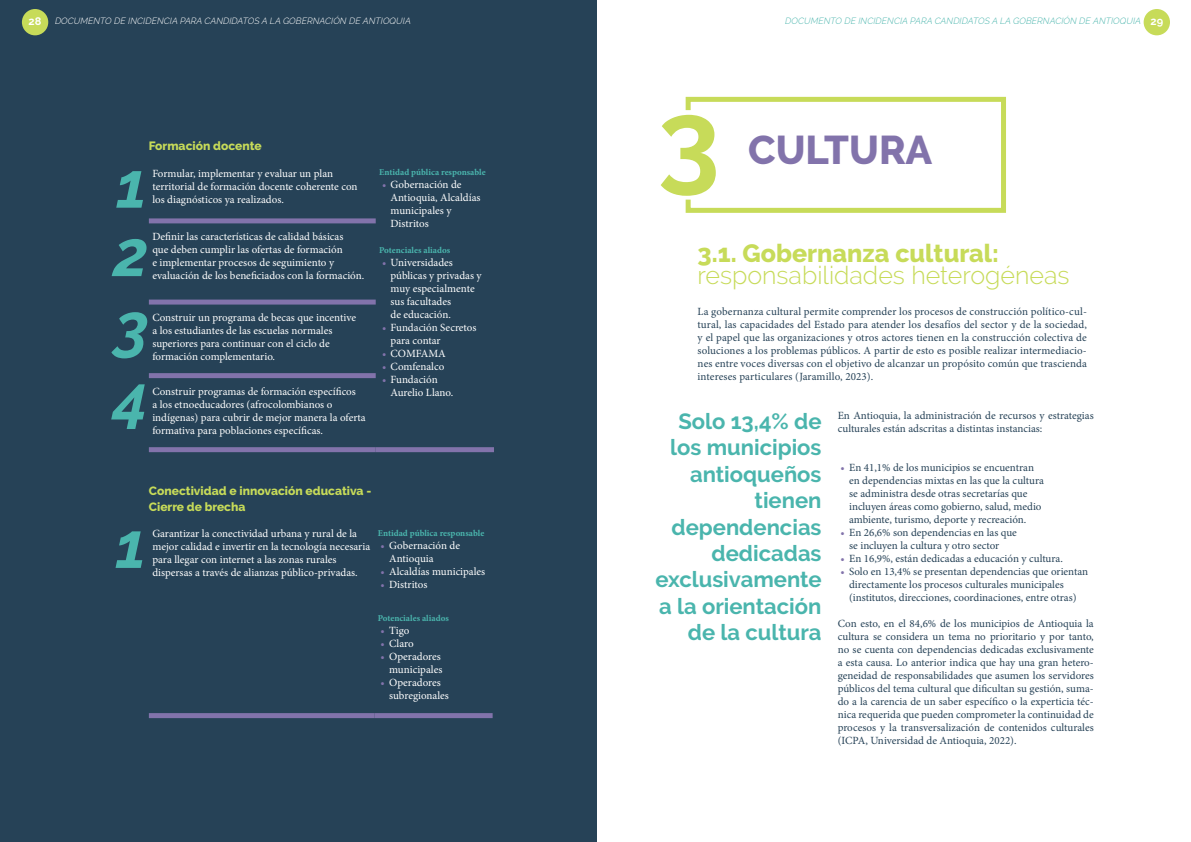
<style>
.page{position:relative;width:1191px;height:842px;background:#fff}
.page>*{position:absolute;margin:0;border:0;box-sizing:border-box;transform-origin:0 0}
.t1{font:700 112px "Raleway";color:#c7db59}
.t2{font:italic 700 64px/72.4px "Raleway";color:#4ab5ad;text-align:justify}
.t3{font:800 40px "Raleway";color:#8273ab}
.t4{font:300 25px "Raleway";color:#c7db59}
.t5{font:800 25px "Raleway";color:#c7db59}
.t6{font:700 22px/26.4px "Raleway";color:#4ab5ad;text-align:right}
.t7{font:800 12px "Raleway";color:#c7db59}
.t8{font:11px/13px "Minion Pro";color:#264257}
.t9{font:11px/13px "Minion Pro";color:#fff}
.t10{font:700 9px "Minion Pro";color:#4ab5ad}
.t11{font:italic 300 9px "Raleway";letter-spacing:.01em;color:#4ab5ad}
.t12{font:italic 300 9px "Raleway";letter-spacing:.01em;color:#fff}
.s1{font-weight:700;font-style:normal;font-size:11px}
.s2{color:#8273ab}
.s3{font-weight:700;font-style:normal;font-size:11px;color:#fff}
</style>
<div class="page">
<div style="left:1143px;top:9px;width:27px;height:26px;background:#c7db59;border-radius:50%"></div>
<div style="left:0;top:0;width:596px;height:842px;background:#264257"></div>
<svg style="left:685px;top:96px;width:321px;height:117px"></svg>
<div style="left:376px;top:447px;width:118px;height:5px;background:#8273ab"></div>
<div style="left:149px;top:218px;width:227px;height:5px;background:#8273ab"></div>
<div style="left:149px;top:300px;width:227px;height:5px;background:#8273ab"></div>
<div style="left:149px;top:373px;width:227px;height:5px;background:#8273ab"></div>
<div style="left:149px;top:447px;width:227px;height:5px;background:#8273ab"></div>
<div style="left:149px;top:713px;width:225px;height:5px;background:#8273ab"></div>
<div style="left:374px;top:713px;width:118px;height:5px;background:#8273ab"></div>
<div style="left:22px;top:9px;width:26px;height:26px;background:#c7db59;border-radius:50%"></div>
<p class="t12" style="left:29px;top:16px;width:384px"><span class="s1">28</span> DOCUMENTO DE INCIDENCIA PARA CANDIDATOS A LA GOBERNACIÓN DE ANTIOQUIA</p>
<p class="t7" style="left:149px;top:139px;width:114px">Formación docente</p>
<p class="t9" style="left:152px;top:167px;width:207px">Formular, implementar y evaluar un plan territorial de formación docente coherente con los diagnósticos ya realizados.</p>
<p class="t10" style="left:379px;top:166px;width:108px">Entidad pública responsable</p>
<h2 class="t2" style="left:116px;top:149px;width:32px">1</h2>
<p class="t9" style="left:390px;top:178px;width:91px;text-indent:-9px"><span class="s2">•</span> Gobernación de<br>Antioquia, Alcaldías municipales y<br>Distritos</p>
<p class="t10" style="left:379px;top:243px;width:73px">Potenciales aliados</p>
<p class="t9" style="left:390px;top:256px;width:93px;text-indent:-9px"><span class="s2">•</span> Universidades públicas y privadas y muy especialmente sus facultades<br>de educación.</p>
<p class="t9" style="left:390px;top:321px;width:87px;text-indent:-9px"><span class="s2">•</span> Fundación Secretos para contar</p>
<p class="t9" style="left:382px;top:347px;width:65px"><span class="s2">•</span> COMFAMA</p>
<p class="t9" style="left:382px;top:360px;width:64px"><span class="s2">•</span> Comfenalco</p>
<p class="t9" style="left:390px;top:373px;width:64px;text-indent:-9px"><span class="s2">•</span> Fundación<br>Aurelio Llano.</p>
<p class="t9" style="left:152px;top:230px;width:213px">Definir las características de calidad básicas<br>que deben cumplir las ofertas de formación<br>e implementar procesos de seguimiento y evaluación de los beneficiados con la formación.</p>
<p class="t9" style="left:152px;top:311px;width:205px">Construir un programa de becas que incentive a los estudiantes de las escuelas normales superiores para continuar con el ciclo de formación complementario.</p>
<p class="t9" style="left:152px;top:385px;width:215px">Construir programas de formación específicos<br>a los etnoeducadores (afrocolombianos o indígenas) para cubrir de mejor manera la oferta formativa para poblaciones específicas.</p>
<h2 class="t2" style="left:113px;top:217px;width:37px">2<br>3<br>4</h2>
<p class="t7" style="left:149px;top:484px;width:224px">Conectividad e innovación educativa -</p>
<p class="t9" style="left:152px;top:527px;width:219px">Garantizar la conectividad urbana y rural de la mejor calidad e invertir en la tecnología necesaria para llegar con internet a las zonas rurales dispersas a través de alianzas público-privadas.</p>
<p class="t10" style="left:378px;top:527px;width:108px">Entidad pública responsable</p>
<h2 class="t2" style="left:116px;top:509px;width:32px">1</h2>
<p class="t9" style="left:389px;top:539px;width:72px;text-indent:-9px"><span class="s2">•</span> Gobernación de<br>Antioquia</p>
<p class="t9" style="left:381px;top:565px;width:106px"><span class="s2">•</span> Alcaldías municipales</p>
<p class="t9" style="left:381px;top:578px;width:48px"><span class="s2">•</span> Distritos</p>
<p class="t10" style="left:378px;top:612px;width:73px">Potenciales aliados</p>
<p class="t9" style="left:381px;top:624px;width:30px"><span class="s2">•</span> Tigo</p>
<p class="t9" style="left:381px;top:637px;width:34px"><span class="s2">•</span> Claro</p>
<p class="t9" style="left:381px;top:650px;width:63px;text-align:right"><span class="s2">•</span> Operadores municipales</p>
<p class="t9" style="left:389px;top:676px;width:61px;text-indent:-9px"><span class="s2">•</span> Operadores subregionales</p>
<p class="t11" style="left:785px;top:16px;width:379px">DOCUMENTO DE INCIDENCIA PARA CANDIDATOS A LA GOBERNACIÓN DE ANTIOQUIA <span class="s3">29</span></p>
<h1 class="t1" style="left:657px;top:76px;width:64px">3</h1>
<h3 class="t3" style="left:748px;top:127px;width:185px">CULTURA</h3>
<h3 class="t5" style="left:697px;top:239px;width:303px">3.1. Gobernanza cultural:</h3>
<h3 class="t4" style="left:697px;top:260px;width:373px">responsabilidades heterogéneas</h3>
<p class="t8" style="left:697px;top:305px;width:391px;text-align:justify">La gobernanza cultural permite comprender los procesos de construcción político-cul&shy;tural, las capacidades del Estado para atender los desafíos del sector y de la sociedad, y el papel que las organizaciones y otros actores tienen en la construcción colectiva de soluciones a los problemas públicos. A partir de esto es posible realizar intermediacio&shy;nes entre voces diversas con el objetivo de alcanzar un propósito común que trascienda intereses particulares (Jaramillo, 2023).</p>
<h3 class="t6" style="left:655px;top:408px;width:168px">Solo 13,4% de los municipios antioqueños tienen dependencias dedicadas exclusivamente a la orientación de la cultura</h3>
<p class="t8" style="left:837px;top:409px;width:257px">En Antioquia, la administración de recursos y estrategias culturales están adscritas a distintas instancias:</p>
<p class="t8" style="left:849px;top:461px;width:196px;text-indent:-9px"><span class="s2">•</span> En 41,1% de los municipios se encuentran en dependencias mixtas en las que la cultura se administra desde otras secretarías que incluyen áreas como gobierno, salud, medio ambiente, turismo, deporte y recreación.</p>
<p class="t8" style="left:849px;top:526px;width:169px;text-indent:-9px"><span class="s2">•</span> En 26,6% son dependencias en las que se incluyen la cultura y otro sector</p>
<p class="t8" style="left:840px;top:552px;width:224px"><span class="s2">•</span> En 16,9%, están dedicadas a educación y cultura.</p>
<p class="t8" style="left:849px;top:565px;width:241px;text-indent:-9px"><span class="s2">•</span> Solo en 13,4% se presentan dependencias que orientan directamente los procesos culturales municipales (institutos, direcciones, coordinaciones, entre otras)</p>
<p class="t8" style="left:837px;top:617px;width:258px;text-align:justify">Con esto, en el 84,6% de los municipios de Antioquia la cultura se considera un tema no prioritario y por tanto, no se cuenta con dependencias dedicadas exclusivamente a esta causa. Lo anterior indica que hay una gran hetero&shy;geneidad de responsabilidades que asumen los servidores públicos del tema cultural que dificultan su gestión, suma&shy;do a la carencia de un saber específico o la experticia téc&shy;nica requerida que pueden comprometer la continuidad de procesos y la transversalización de contenidos culturales (ICPA, Universidad de Antioquia, 2022).</p>
</div>
